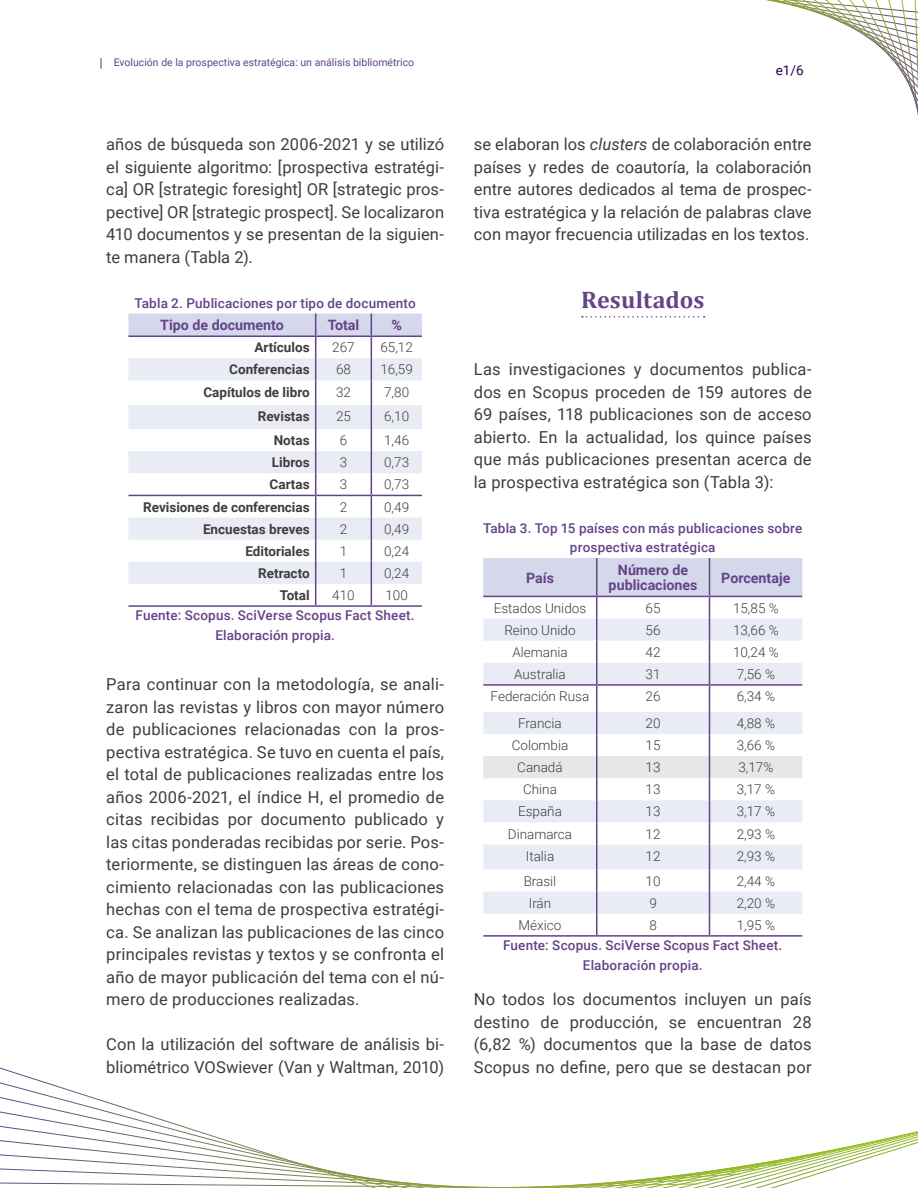
<style>
.page{position:relative;width:918px;height:1188px;background:#fff}
.page>*{position:absolute;margin:0;border:0;box-sizing:border-box;transform-origin:0 0}
.TITULO_0{font:700 24px "Cambria";color:#644389}
.Cuerpo_Articulo{font:16.5px/22.5px "Roboto";letter-spacing:.005em;color:#3e3e3f;text-align:justify}
.TABLA_cabezote{font:700 14.25px/15.8px "Roboto";color:#644389;text-align:center}
.TABLA_texto_CENTRO{font:300 13.5px "Roboto";color:#3e3e3f}
.TITULO_tabla_o_pie_f{font:500 13.5px/19.5px "Roboto";letter-spacing:.015em;color:#644389;text-align:center}
.TABLA_texto_CENTRO-2{font:700 13.5px "Roboto";color:#3e3e3f}
.t1{font:13.5px "Roboto";color:#2d0046}
.t2{font:10.5px "Roboto";color:#644389}
.s1{font-style:italic}
</style>
<div class="page">
<svg style="left:891px;top:1132px;width:22px;height:20px"></svg>
<svg style="left:870px;top:1137px;width:21px;height:21px"></svg>
<svg style="left:570px;top:1141px;width:300px;height:47px"></svg>
<svg style="left:0;top:1067px;width:506px;height:121px"></svg>
<svg style="left:765px;top:0;width:153px;height:116px"></svg>
<svg style="left:128px;top:314px;width:294px;height:291px"></svg>
<hr style="left:128px;top:605px;width:188px;height:2px;background:#644389">
<hr style="left:316px;top:605px;width:55px;height:2px;background:#644389">
<hr style="left:371px;top:605px;width:51px;height:2px;background:#644389">
<svg style="left:582px;top:316px;width:123px;height:2px"></svg>
<svg style="left:483px;top:558px;width:319px;height:377px"></svg>
<hr style="left:483px;top:935px;width:114px;height:2px;background:#644389">
<hr style="left:597px;top:935px;width:113px;height:2px;background:#644389">
<hr style="left:710px;top:935px;width:92px;height:2px;background:#644389">
<p class="t2" style="left:114px;top:55px;width:302px">Evolución de la prospectiva estratégica: un análisis bibliométrico</p>
<p class="Cuerpo_Articulo" style="left:106px;top:132px;width:339px">años de búsqueda son 2006-2021 y se utilizó el siguiente algoritmo: [prospectiva estratégi&shy;ca] OR [strategic foresight] OR [strategic pros&shy;pective] OR [strategic prospect]. Se localizaron 410 documentos y se presentan de la siguien&shy;te manera (Tabla 2).</p>
<p class="TITULO_tabla_o_pie_f" style="left:135px;top:293px;width:283px">Tabla 2. Publicaciones por tipo de documento</p>
<p class="TABLA_cabezote" style="left:160px;top:317px;width:125px">Tipo de documento</p>
<p class="TABLA_cabezote" style="left:328px;top:317px;width:33px">Total</p>
<p class="TABLA_cabezote" style="left:391px;top:317px;width:12px">%</p>
<p class="TABLA_texto_CENTRO-2" style="left:254px;top:338px;width:57px">Artículos</p>
<p class="TABLA_texto_CENTRO" style="left:332px;top:338px;width:24px">267</p>
<p class="TABLA_texto_CENTRO" style="left:380px;top:338px;width:34px">65,12</p>
<p class="TABLA_texto_CENTRO-2" style="left:229px;top:360px;width:82px">Conferencias</p>
<p class="TABLA_texto_CENTRO" style="left:336px;top:360px;width:16px">68</p>
<p class="TABLA_texto_CENTRO" style="left:380px;top:360px;width:34px">16,59</p>
<p class="TABLA_texto_CENTRO-2" style="left:203px;top:382px;width:108px">Capítulos de libro</p>
<p class="TABLA_texto_CENTRO" style="left:336px;top:382px;width:16px">32</p>
<p class="TABLA_texto_CENTRO" style="left:384px;top:382px;width:27px">7,80</p>
<p class="TABLA_texto_CENTRO-2" style="left:258px;top:407px;width:53px">Revistas</p>
<p class="TABLA_texto_CENTRO" style="left:336px;top:407px;width:16px">25</p>
<p class="TABLA_texto_CENTRO" style="left:384px;top:407px;width:27px">6,10</p>
<p class="TABLA_texto_CENTRO-2" style="left:274px;top:431px;width:37px">Notas</p>
<p class="TABLA_texto_CENTRO" style="left:340px;top:431px;width:9px">6</p>
<p class="TABLA_texto_CENTRO" style="left:384px;top:431px;width:27px">1,46</p>
<p class="TABLA_texto_CENTRO-2" style="left:272px;top:453px;width:39px">Libros</p>
<p class="TABLA_texto_CENTRO" style="left:340px;top:453px;width:9px">3</p>
<p class="TABLA_texto_CENTRO" style="left:384px;top:453px;width:27px">0,73</p>
<p class="TABLA_texto_CENTRO-2" style="left:270px;top:475px;width:42px">Cartas</p>
<p class="TABLA_texto_CENTRO" style="left:340px;top:475px;width:9px">3</p>
<p class="TABLA_texto_CENTRO" style="left:384px;top:475px;width:27px">0,73</p>
<p class="TABLA_texto_CENTRO-2" style="left:143px;top:497px;width:168px">Revisiones de conferencias</p>
<p class="TABLA_texto_CENTRO" style="left:340px;top:497px;width:9px">2</p>
<p class="TABLA_texto_CENTRO" style="left:384px;top:497px;width:27px">0,49</p>
<p class="TABLA_texto_CENTRO-2" style="left:203px;top:519px;width:108px">Encuestas breves</p>
<p class="TABLA_texto_CENTRO" style="left:340px;top:519px;width:9px">2</p>
<p class="TABLA_texto_CENTRO" style="left:384px;top:519px;width:27px">0,49</p>
<p class="TABLA_texto_CENTRO-2" style="left:245px;top:542px;width:66px">Editoriales</p>
<p class="TABLA_texto_CENTRO" style="left:340px;top:542px;width:9px">1</p>
<p class="TABLA_texto_CENTRO" style="left:384px;top:542px;width:27px">0,24</p>
<p class="TABLA_texto_CENTRO-2" style="left:258px;top:564px;width:53px">Retracto</p>
<p class="TABLA_texto_CENTRO" style="left:340px;top:564px;width:9px">1</p>
<p class="TABLA_texto_CENTRO" style="left:384px;top:564px;width:27px">0,24</p>
<p class="TABLA_texto_CENTRO-2" style="left:280px;top:586px;width:31px">Total</p>
<p class="TABLA_texto_CENTRO" style="left:332px;top:586px;width:24px">410</p>
<p class="TABLA_texto_CENTRO" style="left:385px;top:586px;width:24px">100</p>
<p class="TITULO_tabla_o_pie_f" style="left:136px;top:605px;width:281px">Fuente: Scopus. SciVerse Scopus Fact Sheet.<br>Elaboración propia.</p>
<p class="Cuerpo_Articulo" style="left:106px;top:672px;width:339px">Para continuar con la metodología, se anali&shy;zaron las revistas y libros con mayor número de publicaciones relacionadas con la pros&shy;pectiva estratégica. Se tuvo en cuenta el país, el total de publicaciones realizadas entre los años 2006-2021, el índice H, el promedio de citas recibidas por documento publicado y las citas ponderadas recibidas por serie. Pos&shy;teriormente, se distinguen las áreas de cono&shy;cimiento relacionadas con las publicaciones hechas con el tema de prospectiva estratégi&shy;ca. Se analizan las publicaciones de las cinco principales revistas y textos y se confronta el año de mayor publicación del tema con el nú&shy;mero de producciones realizadas.</p>
<p class="Cuerpo_Articulo" style="left:106px;top:1032px;width:339px">Con la utilización del software de análisis bi&shy;bliométrico VOSwiever (Van y Waltman, 2010)</p>
<p class="t1" style="left:776px;top:61px;width:29px">e1/6</p>
<p class="Cuerpo_Articulo" style="left:474px;top:132px;width:339px">se elaboran los <span class="s1">clusters</span> de colaboración entre países y redes de coautoría, la colaboración entre autores dedicados al tema de prospec&shy;tiva estratégica y la relación de palabras clave con mayor frecuencia utilizadas en los textos.</p>
<p class="TITULO_0" style="left:581px;top:282px;width:125px">Resultados</p>
<p class="Cuerpo_Articulo" style="left:474px;top:357px;width:339px">Las investigaciones y documentos publica&shy;dos en Scopus proceden de 159 autores de 69 países, 118 publicaciones son de acceso abierto. En la actualidad, los quince países que más publicaciones presentan acerca de la prospectiva estratégica son (Tabla 3):</p>
<p class="TITULO_tabla_o_pie_f" style="left:483px;top:518px;width:321px">Tabla 3. Top 15 países con más publicaciones sobre prospectiva estratégica</p>
<p class="TABLA_cabezote" style="left:526px;top:569px;width:29px">País</p>
<p class="TABLA_cabezote" style="left:609px;top:561px;width:90px">Número de publicaciones</p>
<p class="TABLA_cabezote" style="left:721px;top:569px;width:71px">Porcentaje</p>
<p class="TABLA_texto_CENTRO" style="left:494px;top:598px;width:94px">Estados Unidos</p>
<p class="TABLA_texto_CENTRO" style="left:646px;top:598px;width:16px">65</p>
<p class="TABLA_texto_CENTRO" style="left:733px;top:598px;width:47px">15,85 %</p>
<p class="TABLA_texto_CENTRO" style="left:504px;top:620px;width:73px">Reino Unido</p>
<p class="TABLA_texto_CENTRO" style="left:646px;top:620px;width:16px">56</p>
<p class="TABLA_texto_CENTRO" style="left:733px;top:620px;width:47px">13,66 %</p>
<p class="TABLA_texto_CENTRO" style="left:512px;top:643px;width:57px">Alemania</p>
<p class="TABLA_texto_CENTRO" style="left:646px;top:643px;width:16px">42</p>
<p class="TABLA_texto_CENTRO" style="left:733px;top:643px;width:47px">10,24 %</p>
<p class="TABLA_texto_CENTRO" style="left:514px;top:665px;width:53px">Australia</p>
<p class="TABLA_texto_CENTRO" style="left:646px;top:665px;width:16px">31</p>
<p class="TABLA_texto_CENTRO" style="left:737px;top:665px;width:40px">7,56 %</p>
<p class="TABLA_texto_CENTRO" style="left:491px;top:687px;width:100px">Federación Rusa</p>
<p class="TABLA_texto_CENTRO" style="left:646px;top:687px;width:16px">26</p>
<p class="TABLA_texto_CENTRO" style="left:737px;top:687px;width:40px">6,34 %</p>
<p class="TABLA_texto_CENTRO" style="left:518px;top:714px;width:45px">Francia</p>
<p class="TABLA_texto_CENTRO" style="left:646px;top:714px;width:16px">20</p>
<p class="TABLA_texto_CENTRO" style="left:737px;top:714px;width:40px">4,88 %</p>
<p class="TABLA_texto_CENTRO" style="left:512px;top:736px;width:58px">Colombia</p>
<p class="TABLA_texto_CENTRO" style="left:646px;top:736px;width:16px">15</p>
<p class="TABLA_texto_CENTRO" style="left:737px;top:736px;width:40px">3,66 %</p>
<p class="TABLA_texto_CENTRO" style="left:517px;top:758px;width:47px">Canadá</p>
<p class="TABLA_texto_CENTRO" style="left:646px;top:758px;width:16px">13</p>
<p class="TABLA_texto_CENTRO" style="left:738px;top:758px;width:36px">3,17%</p>
<p class="TABLA_texto_CENTRO" style="left:523px;top:780px;width:35px">China</p>
<p class="TABLA_texto_CENTRO" style="left:646px;top:780px;width:16px">13</p>
<p class="TABLA_texto_CENTRO" style="left:737px;top:780px;width:40px">3,17 %</p>
<p class="TABLA_texto_CENTRO" style="left:518px;top:802px;width:45px">España</p>
<p class="TABLA_texto_CENTRO" style="left:646px;top:802px;width:16px">13</p>
<p class="TABLA_texto_CENTRO" style="left:737px;top:802px;width:40px">3,17 %</p>
<p class="TABLA_texto_CENTRO" style="left:508px;top:824px;width:66px">Dinamarca</p>
<p class="TABLA_texto_CENTRO" style="left:646px;top:824px;width:16px">12</p>
<p class="TABLA_texto_CENTRO" style="left:737px;top:824px;width:40px">2,93 %</p>
<p class="TABLA_texto_CENTRO" style="left:526px;top:846px;width:30px">Italia</p>
<p class="TABLA_texto_CENTRO" style="left:646px;top:846px;width:16px">12</p>
<p class="TABLA_texto_CENTRO" style="left:737px;top:846px;width:40px">2,93 %</p>
<p class="TABLA_texto_CENTRO" style="left:524px;top:871px;width:34px">Brasil</p>
<p class="TABLA_texto_CENTRO" style="left:646px;top:871px;width:16px">10</p>
<p class="TABLA_texto_CENTRO" style="left:737px;top:871px;width:40px">2,44 %</p>
<p class="TABLA_texto_CENTRO" style="left:529px;top:893px;width:24px">Irán</p>
<p class="TABLA_texto_CENTRO" style="left:649px;top:893px;width:9px">9</p>
<p class="TABLA_texto_CENTRO" style="left:737px;top:893px;width:40px">2,20 %</p>
<p class="TABLA_texto_CENTRO" style="left:519px;top:916px;width:44px">México</p>
<p class="TABLA_texto_CENTRO" style="left:649px;top:916px;width:9px">8</p>
<p class="TABLA_texto_CENTRO" style="left:737px;top:916px;width:40px">1,95 %</p>
<p class="TITULO_tabla_o_pie_f" style="left:503px;top:935px;width:281px">Fuente: Scopus. SciVerse Scopus Fact Sheet.<br>Elaboración propia.</p>
<p class="Cuerpo_Articulo" style="left:474px;top:987px;width:339px">No todos los documentos incluyen un país destino de producción, se encuentran 28 (6,82 %) documentos que la base de datos Scopus no define, pero que se destacan por</p>
</div>
